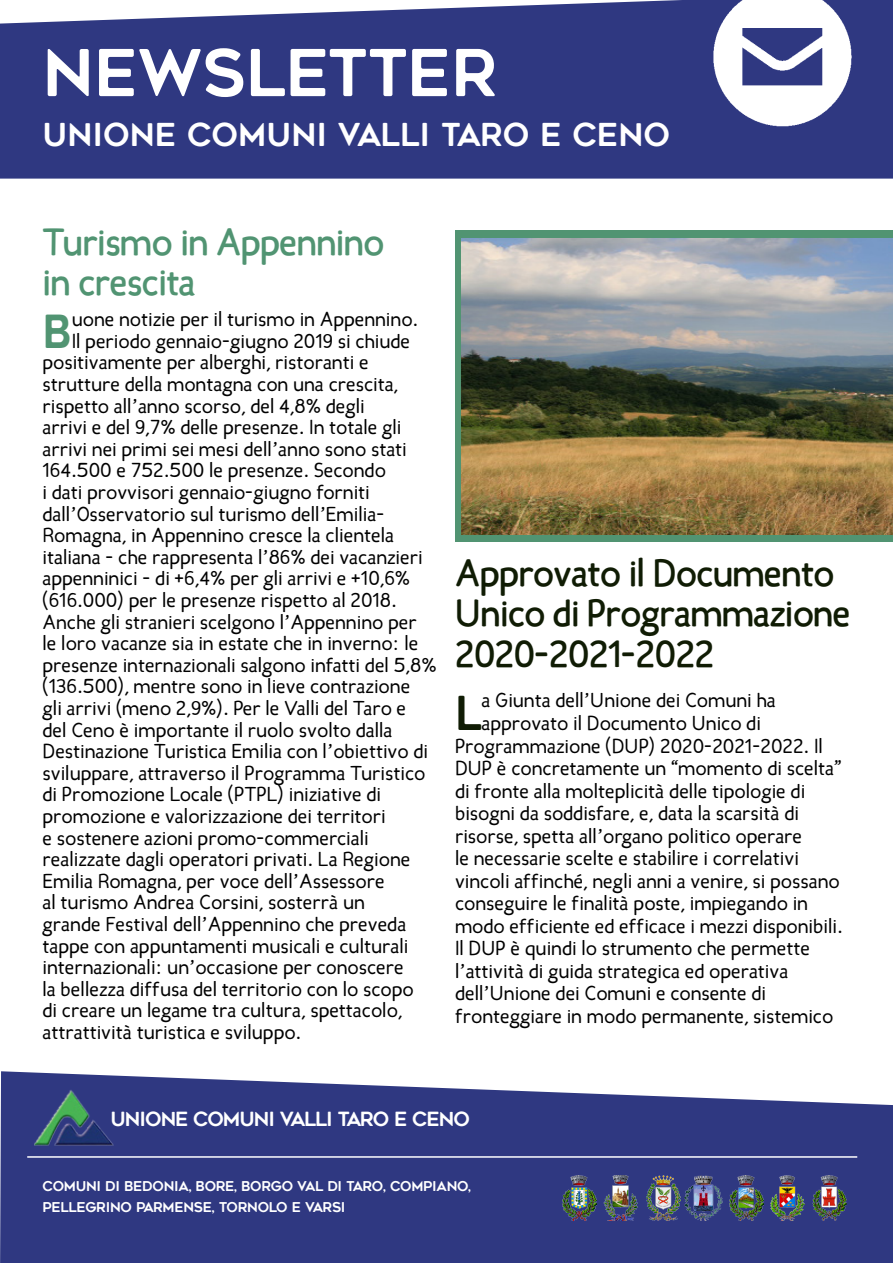
<style>
.page{position:relative;width:893px;height:1263px;background:#fff}
.page>*{position:absolute;margin:0;border:0;box-sizing:border-box;transform-origin:0 0}
.t1{font:64.5px "Geometos Rounded";color:#fff}
.t2{font:46.65px "Geometos Rounded";color:#101c04;scale:.92 1}
.t3{font:45.45px "Geometos Rounded";color:#519472;scale:.92 1}
.t4{font:700 37.5px/40.5px "Candela";letter-spacing:-.01em;color:#101c04}
.t5{font:700 37.5px "Candela";letter-spacing:-.01em;color:#519472}
.t6{font:31.5px "Geometos Rounded";color:#fff}
.t7{font:20.1px "Candela";color:#000}
.t8{font:19.5px "Geometos Rounded";letter-spacing:-.05em;color:#fff}
.t9{font:13.5px "Geometos Rounded";letter-spacing:-.02em;color:#fff}
</style>
<div class="page">
<div style="left:0;top:0;width:893px;height:179px;background:#2f3881"></div>
<img style="left:710px;top:0;width:149px;height:137px">
<div style="left:455px;top:230px;width:438px;height:311px;background:#519472"></div>
<img style="left:461px;top:238px;width:432px;height:297px">
<div style="left:0;top:1109px;width:893px;height:154px;background:#2f3881"></div>
<hr style="left:27px;top:1156px;width:830px;height:2px;background:#fff">
<svg style="left:0;top:1071px;width:893px;height:38px"></svg>
<img style="left:34px;top:1079px;width:81px;height:71px">
<img style="left:603px;top:1175px;width:34px;height:45px">
<img style="left:646px;top:1175px;width:34px;height:45px">
<img style="left:685px;top:1175px;width:37px;height:45px">
<img style="left:562px;top:1175px;width:34px;height:45px">
<img style="left:730px;top:1175px;width:34px;height:45px">
<img style="left:771px;top:1175px;width:34px;height:45px">
<img style="left:813px;top:1175px;width:34px;height:45px">
<p class="t1" style="left:43px;top:37px;width:456px">NEWSLETTER</p>
<p class="t6" style="left:43px;top:117px;width:629px">UNIONE COMUNI VALLI TARO E CENO</p>
<p class="t5" style="left:43px;top:217px;width:343px">Turismo in Appennino</p>
<p class="t5" style="left:43px;top:257px;width:154px">in crescita</p>
<p class="t3" style="left:43px;top:306px;width:33px">B</p>
<p class="t7" style="left:72px;top:306px;width:348px">uone notizie per il turismo in Appennino.</p>
<p class="t7" style="left:72px;top:328px;width:340px">Il periodo gennaio-giugno 2019 si chiude</p>
<p class="t7" style="left:43px;top:349px;width:328px">positivamente per alberghi, ristoranti e</p>
<p class="t7" style="left:43px;top:371px;width:357px">strutture della montagna con una crescita,</p>
<p class="t7" style="left:43px;top:393px;width:324px">rispetto all’anno scorso, del 4,8% degli</p>
<p class="t7" style="left:43px;top:414px;width:360px">arrivi e del 9,7% delle presenze. In totale gli</p>
<p class="t7" style="left:43px;top:436px;width:366px">arrivi nei primi sei mesi dell’anno sono stati</p>
<p class="t7" style="left:43px;top:457px;width:345px">164.500 e 752.500 le presenze. Secondo</p>
<p class="t7" style="left:43px;top:479px;width:329px">i dati provvisori gennaio-giugno forniti</p>
<p class="t7" style="left:43px;top:501px;width:344px">dall’Osservatorio sul turismo dell’Emilia-</p>
<p class="t7" style="left:43px;top:522px;width:353px">Romagna, in Appennino cresce la clientela</p>
<p class="t7" style="left:43px;top:544px;width:382px">italiana - che rappresenta l’86% dei vacanzieri</p>
<p class="t7" style="left:43px;top:565px;width:369px">appenninici - di +6,4% per gli arrivi e +10,6%</p>
<p class="t7" style="left:43px;top:587px;width:356px">(616.000) per le presenze rispetto al 2018.</p>
<p class="t7" style="left:43px;top:609px;width:376px">Anche gli stranieri scelgono l’Appennino per</p>
<p class="t7" style="left:43px;top:630px;width:377px">le loro vacanze sia in estate che in inverno: le</p>
<p class="t7" style="left:43px;top:652px;width:396px">presenze internazionali salgono infatti del 5,8%</p>
<p class="t7" style="left:43px;top:673px;width:369px">(136.500), mentre sono in lieve contrazione</p>
<p class="t7" style="left:43px;top:695px;width:365px">gli arrivi (meno 2,9%). Per le Valli del Taro e</p>
<p class="t7" style="left:43px;top:717px;width:352px">del Ceno è importante il ruolo svolto dalla</p>
<p class="t7" style="left:43px;top:738px;width:387px">Destinazione Turistica Emilia con l’obiettivo di</p>
<p class="t7" style="left:43px;top:760px;width:384px">sviluppare, attraverso il Programma Turistico</p>
<p class="t7" style="left:43px;top:781px;width:340px">di Promozione Locale (PTPL) iniziative di</p>
<p class="t7" style="left:43px;top:803px;width:345px">promozione e valorizzazione dei territori</p>
<p class="t7" style="left:43px;top:825px;width:328px">e sostenere azioni promo-commerciali</p>
<p class="t7" style="left:43px;top:846px;width:369px">realizzate dagli operatori privati. La Regione</p>
<p class="t7" style="left:43px;top:868px;width:344px">Emilia Romagna, per voce dell’Assessore</p>
<p class="t7" style="left:43px;top:889px;width:324px">al turismo Andrea Corsini, sosterrà un</p>
<p class="t7" style="left:43px;top:911px;width:365px">grande Festival dell’Appennino che preveda</p>
<p class="t7" style="left:43px;top:933px;width:367px">tappe con appuntamenti musicali e culturali</p>
<p class="t7" style="left:43px;top:954px;width:363px">internazionali: un’occasione per conoscere</p>
<p class="t7" style="left:43px;top:976px;width:373px">la bellezza diffusa del territorio con lo scopo</p>
<p class="t7" style="left:43px;top:997px;width:361px">di creare un legame tra cultura, spettacolo,</p>
<p class="t7" style="left:43px;top:1019px;width:260px">attrattività turistica e sviluppo.</p>
<p class="t4" style="left:455px;top:553px;width:397px">Approvato il Documento<br>Unico di Programmazione<br>2020-2021-2022</p>
<p class="t2" style="left:455px;top:687px;width:30px">L</p>
<p class="t7" style="left:481px;top:687px;width:296px">a Giunta dell’Unione dei Comuni ha</p>
<p class="t7" style="left:481px;top:710px;width:281px">approvato il Documento Unico di</p>
<p class="t7" style="left:455px;top:732px;width:369px">Programmazione (DUP) 2020-2021-2022. Il</p>
<p class="t7" style="left:455px;top:755px;width:388px">DUP è concretamente un “momento di scelta”</p>
<p class="t7" style="left:455px;top:777px;width:352px">di fronte alla molteplicità delle tipologie di</p>
<p class="t7" style="left:455px;top:800px;width:346px">bisogni da soddisfare, e, data la scarsità di</p>
<p class="t7" style="left:455px;top:822px;width:349px">risorse, spetta all’organo politico operare</p>
<p class="t7" style="left:455px;top:845px;width:345px">le necessarie scelte e stabilire i correlativi</p>
<p class="t7" style="left:455px;top:867px;width:386px">vincoli affinché, negli anni a venire, si possano</p>
<p class="t7" style="left:455px;top:890px;width:354px">conseguire le finalità poste, impiegando in</p>
<p class="t7" style="left:455px;top:912px;width:389px">modo efficiente ed efficace i mezzi disponibili.</p>
<p class="t7" style="left:455px;top:935px;width:356px">Il DUP è quindi lo strumento che permette</p>
<p class="t7" style="left:455px;top:957px;width:335px">l’attività di guida strategica ed operativa</p>
<p class="t7" style="left:455px;top:980px;width:313px">dell’Unione dei Comuni e consente di</p>
<p class="t7" style="left:455px;top:1002px;width:380px">fronteggiare in modo permanente, sistemico</p>
<p class="t8" style="left:111px;top:1108px;width:361px">UNIONE COMUNI VALLI TARO E CENO</p>
<p class="t9" style="left:43px;top:1179px;width:430px">COMUNI DI BEDONIA, BORE, BORGO VAL DI TARO, COMPIANO,</p>
<p class="t9" style="left:43px;top:1200px;width:305px">PELLEGRINO PARMENSE, TORNOLO E VARSI</p>
</div>
